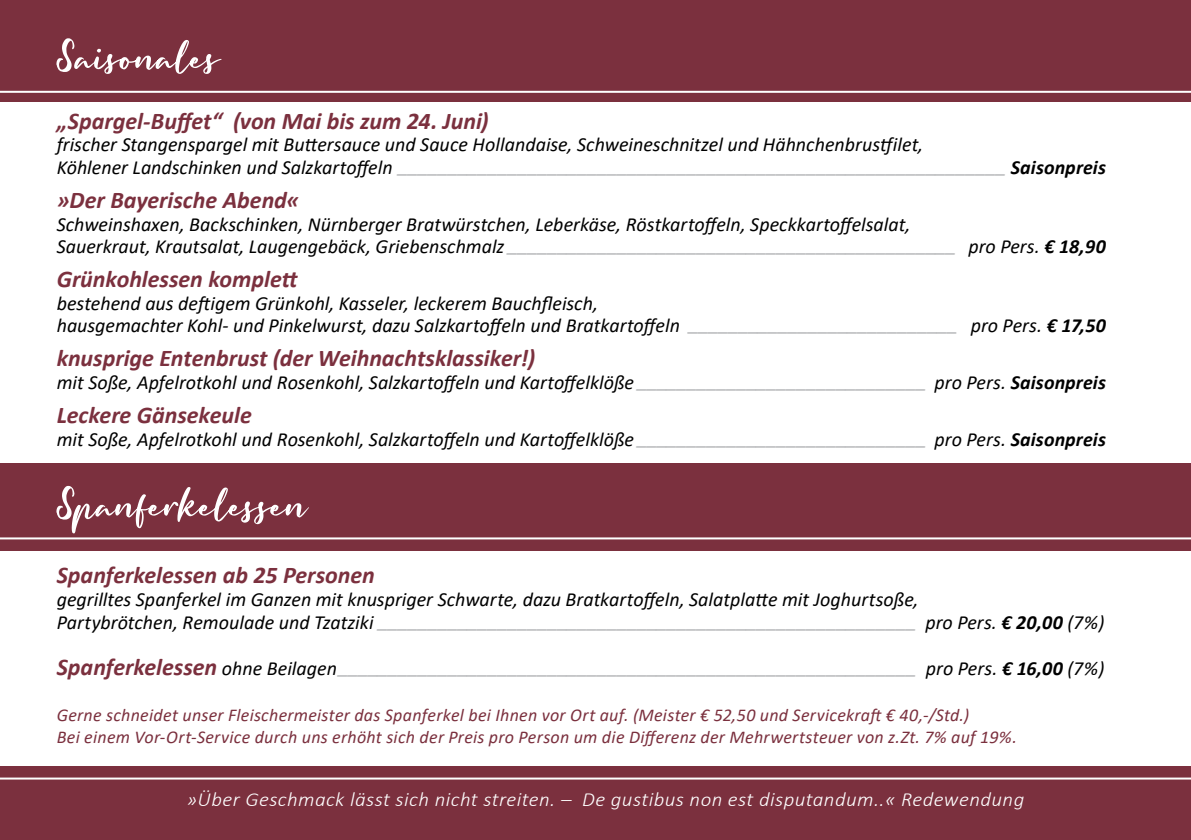
<style>
.page{position:relative;width:1191px;height:840px;background:#fff}
.page>*{position:absolute;margin:0;border:0;box-sizing:border-box;transform-origin:0 0}
.t1{font:italic 700 24px "Calibri";color:#7b303e}
.t2{font:italic 20px/22.6px "Calibri";color:#000}
.t3{font:italic 300 20px "Calibri";color:#939598}
.t4{font:italic 300 20px "Calibri";letter-spacing:.02em;color:#fff;scale:1.05 1}
.t5{font:italic 18px/22px "Calibri";letter-spacing:.015em;color:#7b303e}
.s1{font-weight:300;color:#939598}
.s2{font-weight:700}
.s3{font-weight:300;font-style:normal;color:#939598}
.s4{font-weight:700;font-size:24px;color:#7b303e}
.s5{font-weight:400;color:#000}
.s6{font-weight:700;color:#000}
</style>
<div class="page">
<div style="left:0;top:0;width:1191px;height:839px;background:#7b303e"></div>
<hr style="left:0;top:91px;width:1191px;height:2px;background:#fff">
<hr style="left:0;top:777px;width:1191px;height:2px;background:#fff">
<div style="left:0;top:102px;width:1191px;height:360px;background:#fff"></div>
<div style="left:0;top:551px;width:1191px;height:214px;background:#fff"></div>
<svg style="left:56px;top:38px;width:166px;height:36px"></svg>
<svg style="left:56px;top:485px;width:253px;height:48px"></svg>
<hr style="left:0;top:537px;width:1191px;height:2px;background:#fff">
<p class="t1" style="left:57px;top:104px;width:433px">„Spargel-Buffet“ (von Mai bis zum 24. Juni)</p>
<p class="t2" style="left:57px;top:133px;width:1050px;line-height:20.6px">frischer Stangenspargel mit Buttersauce und Sauce Hollandaise, Schweineschnitzel und Hähnchenbrustfilet,<br>Köhlener Landschinken und Salzkartoffeln <span class="s1">_____________________________________________________________</span> <span class="s2">Saisonpreis</span></p>
<p class="t1" style="left:57px;top:183px;width:244px">»Der Bayerische Abend«</p>
<p class="t2" style="left:57px;top:211px;width:1050px">Schweinshaxen, Backschinken, Nürnberger Bratwürstchen, Leberkäse, Röstkartoffeln, Speckkartoffelsalat,<br>Sauerkraut, Krautsalat, Laugengebäck, Griebenschmalz <span class="s1">_____________________________________________</span> pro Pers. <span class="s2">€ 18,90</span></p>
<p class="t1" style="left:57px;top:262px;width:243px">Grünkohlessen komplett</p>
<p class="t2" style="left:57px;top:291px;width:1050px">bestehend aus deftigem Grünkohl, Kasseler, leckerem Bauchfleisch,<br>hausgemachter Kohl- und Pinkelwurst, dazu Salzkartoffeln und Bratkartoffeln <span class="s3">___________________________</span> pro Pers. <span class="s2">€ 17,50</span></p>
<p class="t1" style="left:57px;top:341px;width:480px">knusprige Entenbrust (der Weihnachtsklassiker!)</p>
<p class="t2" style="left:57px;top:370px;width:1050px">mit Soße, Apfelrotkohl und Rosenkohl, Salzkartoffeln und Kartoffelklöße <span class="s1">_____________________________</span> pro Pers. <span class="s2">Saisonpreis</span></p>
<p class="t1" style="left:57px;top:398px;width:197px">Leckere Gänsekeule</p>
<p class="t2" style="left:57px;top:426px;width:1050px">mit Soße, Apfelrotkohl und Rosenkohl, Salzkartoffeln und Kartoffelklöße <span class="s1">_____________________________</span> pro Pers. <span class="s2">Saisonpreis</span></p>
<p class="t1" style="left:57px;top:557px;width:319px">Spanferkelessen ab 25 Personen</p>
<p class="t2" style="left:57px;top:587px;width:1049px;line-height:21px">gegrilltes Spanferkel im Ganzen mit knuspriger Schwarte, dazu Bratkartoffeln, Salatplatte mit Joghurtsoße,<br>Partybrötchen, Remoulade und Tzatziki <span class="s1">______________________________________________________</span> pro Pers. <span class="s2">€ 20,00</span> (7%)</p>
<p class="t3" style="left:57px;top:653px;width:1049px"><span class="s4">Spanferkelessen</span> <span class="s5">ohne Beilagen</span>__________________________________________________________ <span class="s5">pro Pers.</span> <span class="s6">€ 16,00</span> <span class="s5">(7%)</span></p>
<p class="t5" style="left:57px;top:702px;width:961px">Gerne schneidet unser Fleischermeister das Spanferkel bei Ihnen vor Ort auf. (Meister € 52,50 und Servicekraft € 40,-/Std.)<br>Bei einem Vor-Ort-Service durch uns erhöht sich der Preis pro Person um die Differenz der Mehrwertsteuer von z.Zt. 7% auf 19%.</p>
<p class="t4" style="left:187px;top:786px;width:799px">»Über Geschmack lässt sich nicht streiten. – De gustibus non est disputandum..« Redewendung</p>
</div>
